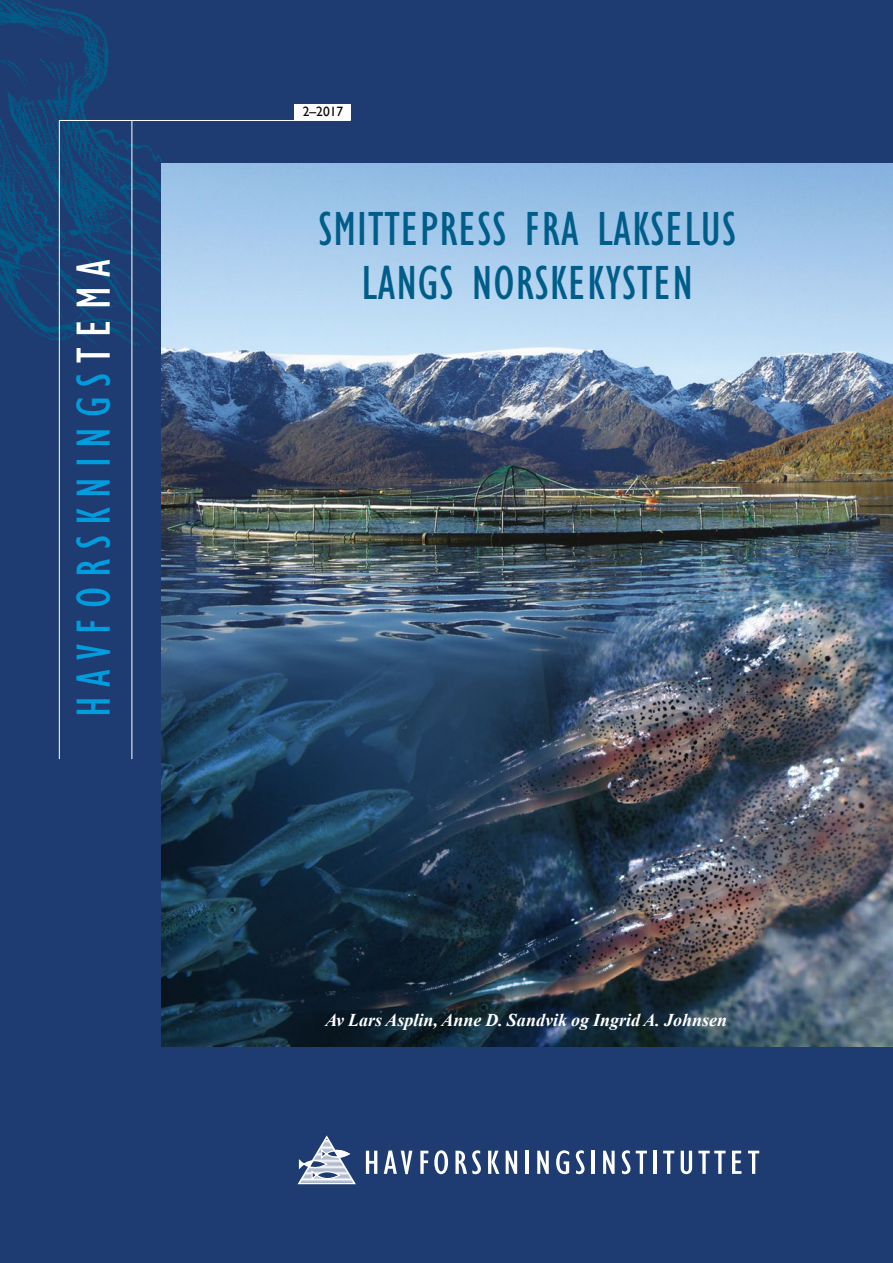
<style>
.page{position:relative;width:893px;height:1263px;background:#1f3c72}
.page>*{position:absolute;margin:0;border:0;box-sizing:border-box;transform-origin:0 0}
.t1{font:condensed 49.5px/54px "Gill Sans";letter-spacing:.02em;color:#005d89;text-align:center}
.t2{font:condensed 49.5px "Gill Sans";letter-spacing:.2em;color:#009dde}
.t3{font:italic 700 18px "Times New Roman";color:#fff}
.t4{font:13.5px "Gill Sans";color:#000}
.s1{color:#fff}
</style>
<div class="page">
<img style="left:0;top:0;width:162px;height:374px">
<hr style="left:132px;top:121px;width:1px;height:638px;background:#fff">
<div style="left:294px;top:104px;width:57px;height:16px;background:#fff"></div>
<hr style="left:59px;top:120px;width:292px;height:1px;background:#fff">
<hr style="left:59px;top:120px;width:1px;height:639px;background:#fff">
<img style="left:162px;top:163px;width:731px;height:883px">
<svg style="left:297px;top:1135px;width:59px;height:49px"></svg>
<svg style="left:366px;top:1151px;width:11px;height:23px"></svg>
<svg style="left:384px;top:1150px;width:28px;height:24px"></svg>
<svg style="left:420px;top:1151px;width:8px;height:23px"></svg>
<svg style="left:434px;top:1150px;width:14px;height:24px"></svg>
<svg style="left:455px;top:1150px;width:26px;height:24px"></svg>
<svg style="left:488px;top:1151px;width:11px;height:23px"></svg>
<svg style="left:506px;top:1151px;width:11px;height:23px"></svg>
<hr style="left:526px;top:1151px;width:3px;height:23px;background:#fff">
<svg style="left:537px;top:1151px;width:12px;height:23px"></svg>
<svg style="left:556px;top:1150px;width:13px;height:24px"></svg>
<svg style="left:576px;top:1150px;width:9px;height:24px"></svg>
<hr style="left:592px;top:1151px;width:3px;height:23px;background:#fff">
<svg style="left:603px;top:1151px;width:12px;height:23px"></svg>
<svg style="left:622px;top:1150px;width:8px;height:24px"></svg>
<svg style="left:636px;top:1151px;width:11px;height:23px"></svg>
<hr style="left:653px;top:1151px;width:4px;height:23px;background:#fff">
<svg style="left:663px;top:1151px;width:11px;height:23px"></svg>
<svg style="left:681px;top:1151px;width:11px;height:23px"></svg>
<svg style="left:698px;top:1151px;width:27px;height:23px"></svg>
<svg style="left:732px;top:1151px;width:9px;height:23px"></svg>
<svg style="left:748px;top:1151px;width:11px;height:23px"></svg>
<h1 class="t2" style="left:67px;top:717px;width:459px;rotate:-90deg">HAVFORSKNINGS<span class="s1">TEMA</span></h1>
<p class="t4" style="left:303px;top:104px;width:42px">2–2017</p>
<h1 class="t1" style="left:319px;top:203px;width:419px">SMITTEPRESS FRA LAKSELUS<br>LANGS NORSKEKYSTEN</h1>
<p class="t3" style="left:325px;top:1007px;width:403px">Av Lars Asplin, Anne D. Sandvik og Ingrid A. Johnsen</p>
</div>
